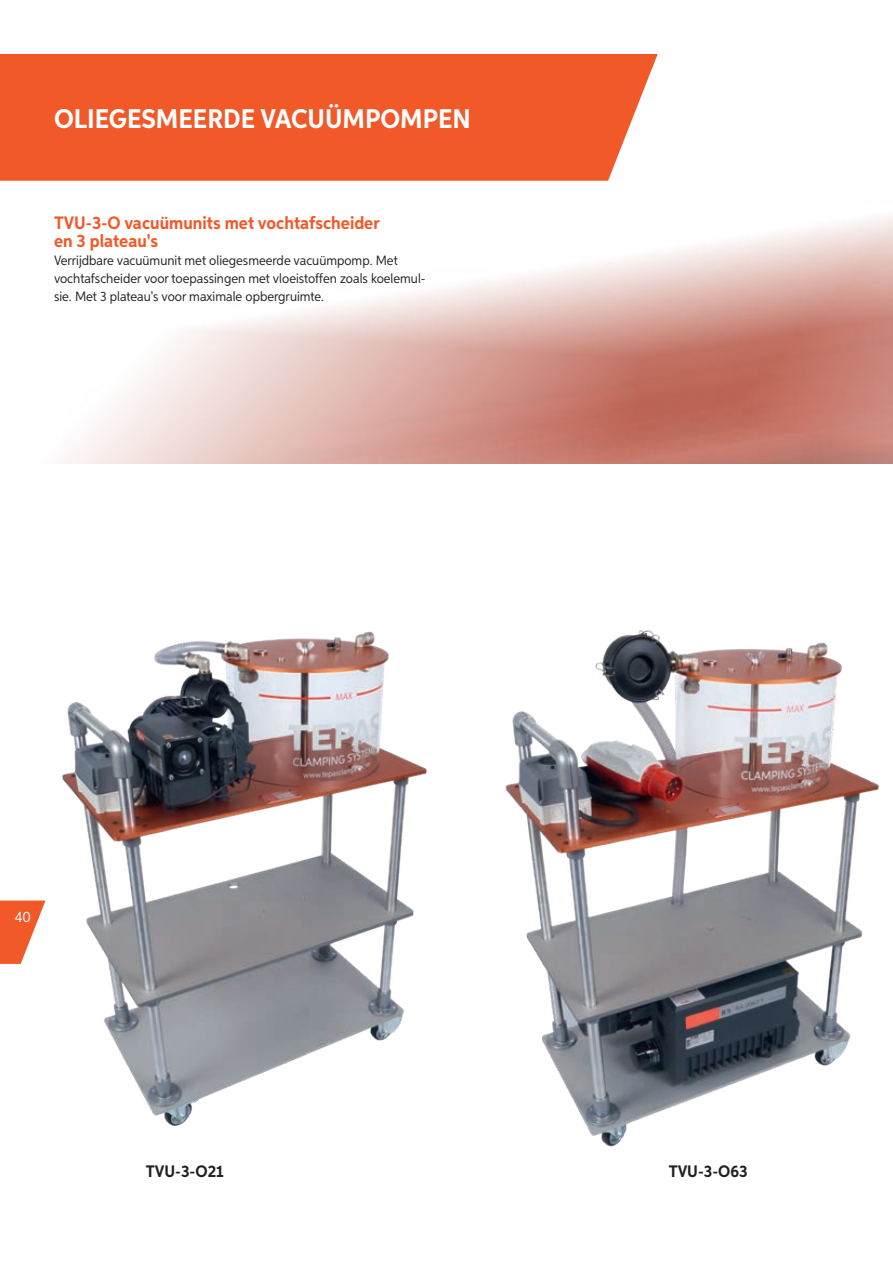
<style>
.page{position:relative;width:893px;height:1263px;background:#fff}
.page>*{position:absolute;margin:0;border:0;box-sizing:border-box;transform-origin:0 0}
.t1{font:700 27px "Aspira Nar";color:#fff}
.t2{font:700 18px/18px "Aspira Nar";color:#f15929}
.t3{font:700 16.65px "Aspira Nar";color:#231f20}
.t4{font:15px "Aspira Nar";color:#fff}
.t5{font:13.5px/18px "Aspira Nar";color:#231f20}
</style>
<div class="page">
<img style="left:69px;top:260px;width:560px;height:204px">
<div style="left:0;top:54px;width:629px;height:127px;background:#f15929"></div>
<img style="left:514px;top:630px;width:365px;height:517px">
<img style="left:0;top:631px;width:514px;height:495px">
<img style="left:629px;top:54px;width:264px;height:410px">
<h1 class="t1" style="left:54px;top:102px;width:418px">OLIEGESMEERDE VACUÜMPOMPEN</h1>
<h2 class="t2" style="left:54px;top:214px;width:327px">TVU-3-O vacuümunits met vochtafscheider en 3 plateau's</h2>
<p class="t5" style="left:54px;top:251px;width:373px">Verrijdbare vacuümunit met oliegesmeerde vacuümpomp. Met vochtafscheider voor toepassingen met vloeistoffen zoals koelemul&shy;sie. Met 3 plateau's voor maximale opbergruimte.</p>
<p class="t4" style="left:15px;top:907px;width:18px">40</p>
<p class="t3" style="left:146px;top:1161px;width:79px">TVU-3-O21</p>
<p class="t3" style="left:669px;top:1161px;width:80px">TVU-3-O63</p>
</div>
